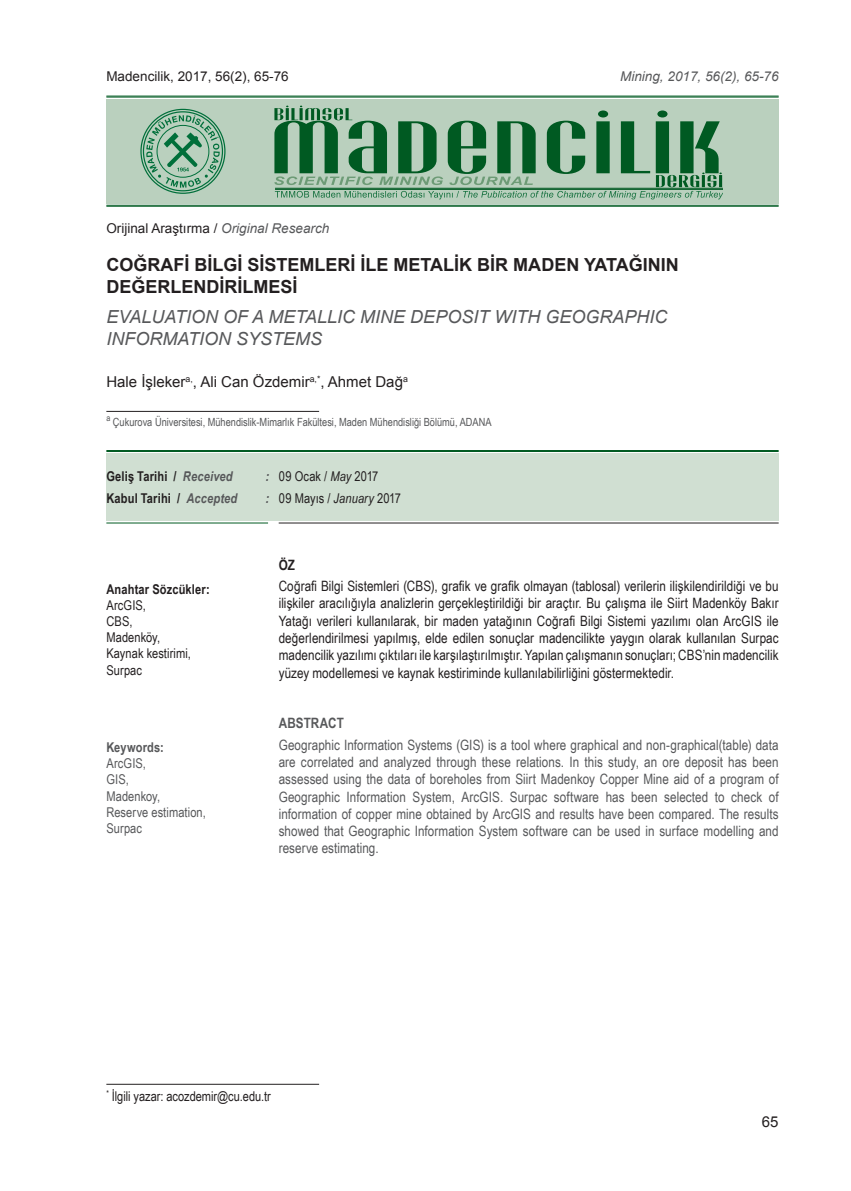
<style>
.page{position:relative;width:851px;height:1191px;background:#fff}
.page>*{position:absolute;margin:0;border:0;box-sizing:border-box;transform-origin:0 0}
.t1{font:700 18px/22.5px "Arial";color:#231f20}
.t2{font:italic 18px/21.6px "Arial";color:#57585a}
.t3{font:15px "Arial";color:#231f20}
.t4{font:14.25px/17.2px "Arial Narrow";letter-spacing:.005em;color:#231f20;text-align:justify}
.t5{font:14.25px/17.2px "Arial Narrow";letter-spacing:.005em;color:#57585a;text-align:justify}
.t6{font:700 14.25px "Arial Narrow";letter-spacing:.005em;color:#57585a}
.t7{font:700 14.25px "Arial Narrow";color:#231f20}
.t8{font:13.5px/16.2px "Arial Narrow";letter-spacing:.005em;color:#231f20}
.t9{font:13.5px "Arial";color:#231f20}
.t10{font:700 13.5px "Arial Narrow";letter-spacing:.01em;color:#231f20}
.t11{font:13.5px/16.2px "Arial Narrow";letter-spacing:.01em;color:#57585a}
.t12{font:italic 13.5px "Arial";color:#57585a}
.t13{font:700 13.5px "Arial Narrow";letter-spacing:.01em;color:#57585a}
.t14{font:11.25px "Arial Narrow";color:#57585a}
.s1{font-style:italic;color:#57585a}
.s2{font-weight:700;font-style:italic;color:#57585a}
.s3{font-style:italic}
</style>
<div class="page">
<hr style="left:106px;top:411px;width:213px;height:1px;background:#231f20">
<div style="left:106px;top:453px;width:672px;height:68px;background:#d0dfd2"></div>
<div style="left:106px;top:99px;width:672px;height:105px;background:#bad0be"></div>
<svg style="left:140px;top:109px;width:85px;height:85px"></svg>
<hr style="left:106px;top:96px;width:672px;height:1px;background:#005a22">
<hr style="left:106px;top:97px;width:672px;height:1px;background:#005a22">
<hr style="left:106px;top:450px;width:672px;height:1px;background:#005a22">
<hr style="left:106px;top:451px;width:672px;height:1px;background:#005a22">
<hr style="left:106px;top:205px;width:672px;height:1px;background:#005a22">
<hr style="left:106px;top:206px;width:672px;height:1px;background:#005a22">
<hr style="left:106px;top:522px;width:162px;height:1px;background:#005a22">
<hr style="left:279px;top:522px;width:499px;height:1px;background:#231f20">
<svg style="left:274px;top:106px;width:448px;height:93px"></svg>
<hr style="left:106px;top:1084px;width:213px;height:1px;background:#231f20">
<p class="t9" style="left:106px;top:67px;width:184px">Madencilik, 2017, 56(2), 65-76</p>
<p class="t12" style="left:620px;top:68px;width:160px">Mining, 2017, 56(2), 65-76</p>
<p class="t9" style="left:106px;top:220px;width:224px">Orijinal Araştırma / <span class="s1">Original Research</span></p>
<p class="t1" style="left:106px;top:254px;width:574px">COĞRAFİ BİLGİ SİSTEMLERİ İLE METALİK BİR MADEN YATAĞININ<br>DEĞERLENDİRİLMESİ</p>
<p class="t2" style="left:106px;top:306px;width:562px">EVALUATION OF A METALLIC MINE DEPOSIT WITH GEOGRAPHIC<br>INFORMATION SYSTEMS</p>
<p class="t3" style="left:106px;top:372px;width:303px">Hale İşleker<sup>a,</sup>, Ali Can Özdemir<sup>a,*</sup>, Ahmet Dağ<sup>a</sup></p>
<p class="t14" style="left:106px;top:414px;width:386px"><sup>a</sup> Çukurova Üniversitesi, Mühendislik-Mimarlık Fakültesi, Maden Mühendisliği Bölümü, ADANA</p>
<p class="t10" style="left:106px;top:465px;width:128px">Geliş Tarihi / <span class="s1">Received</span></p>
<p class="t8" style="left:265px;top:467px;width:114px"><span class="s2">:</span> 09 Ocak / <span class="s3">May</span> 2017</p>
<p class="t10" style="left:106px;top:488px;width:132px">Kabul Tarihi / <span class="s1">Accepted</span></p>
<p class="t8" style="left:265px;top:489px;width:137px"><span class="s2">:</span> 09 Mayıs / <span class="s3">January</span> 2017</p>
<p class="t10" style="left:106px;top:578px;width:105px">Anahtar Sözcükler:</p>
<p class="t8" style="left:106px;top:596px;width:86px">ArcGIS,<br>CBS,<br>Madenköy,<br>Kaynak kestirimi,<br>Surpac</p>
<p class="t13" style="left:106px;top:737px;width:59px">Keywords:</p>
<p class="t11" style="left:106px;top:754px;width:101px">ArcGIS,<br>GIS,<br>Madenkoy,<br>Reserve estimation,<br>Surpac</p>
<p class="t7" style="left:279px;top:554px;width:18px">ÖZ</p>
<p class="t4" style="left:279px;top:577px;width:501px">Coğrafi Bilgi Sistemleri (CBS), grafik ve grafik olmayan (tablosal) verilerin ilişkilendirildiği ve bu ilişkiler aracılığıyla analizlerin gerçekleştirildiği bir araçtır. Bu çalışma ile Siirt Madenköy Bakır Yatağı verileri kullanılarak, bir maden yatağının Coğrafi Bilgi Sistemi yazılımı olan ArcGIS ile değerlendirilmesi yapılmış, elde edilen sonuçlar madencilikte yaygın olarak kullanılan Surpac madencilik yazılımı çıktıları ile karşılaştırılmıştır. Yapılan çalışmanın sonuçları; CBS’nin madencilik yüzey modellemesi ve kaynak kestiriminde kullanılabilirliğini göstermektedir.</p>
<p class="t6" style="left:279px;top:712px;width:67px">ABSTRACT</p>
<p class="t5" style="left:279px;top:735px;width:501px">Geographic Information Systems (GIS) is a tool where graphical and non-graphical(table) data are correlated and analyzed through these relations. In this study, an ore deposit has been assessed using the data of boreholes from Siirt Madenkoy Copper Mine aid of a program of Geographic Information System, ArcGIS. Surpac software has been selected to check of information of copper mine obtained by ArcGIS and results have been compared. The results showed that Geographic Information System software can be used in surface modelling and reserve estimating.</p>
<p class="t8" style="left:106px;top:1087px;width:166px"><sup>*</sup> İlgili yazar: acozdemir@cu.edu.tr</p>
<p class="t3" style="left:761px;top:1112px;width:18px">65</p>
</div>
